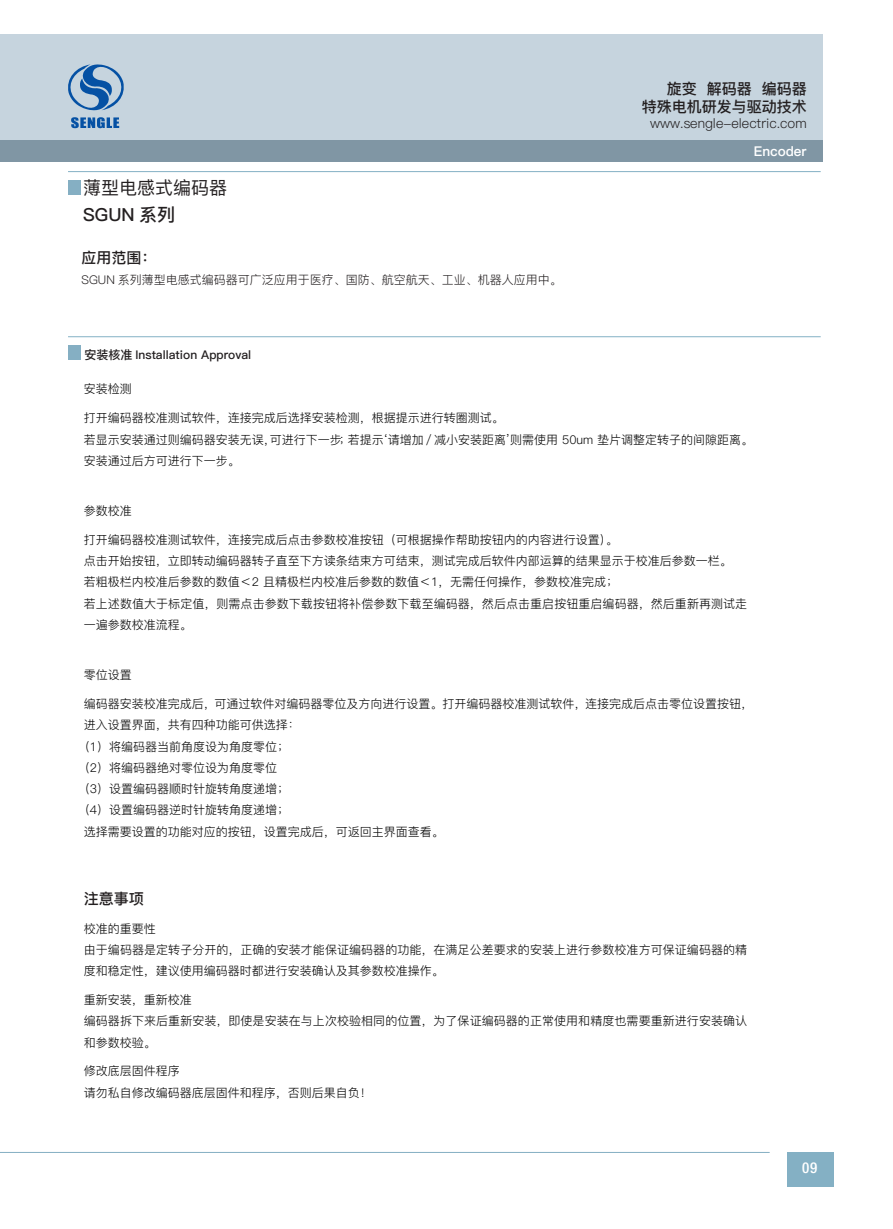
<style>
.page{position:relative;width:893px;height:1229px;background:#fff}
.page>*{position:absolute;margin:0;border:0;box-sizing:border-box;transform-origin:0 0}
.t1{font:18px "Ping Fang SC Medium";color:#231f20}
.t2{font:18px "Ping Fang SC Bold";color:#231f20}
.t3{font:15px/18px "Ping Fang SC Bold";color:#231f20;text-align:right}
.t4{font:500 condensed 15px "Helvetica Neue LT Pro";color:#fff}
.t5{font:13.5px "Ping Fang SC Regular";color:#231f20}
.t6{font:13.5px "Ping Fang SC Heavy";color:#fff}
.t7{font:12px/21.3px "Ping Fang SC Regular";color:#030303}
.t8{font:12px "Ping Fang SC Regular";color:#231f20}
.t9{font:12px "Ping Fang SC Bold";color:#231f20}
</style>
<div class="page">
<hr style="left:0;top:1152px;width:770px;height:1px;background:#85afc3">
<div style="left:787px;top:1152px;width:46px;height:34px;background:#84b0c4"></div>
<div style="left:0;top:34px;width:823px;height:106px;background:#c6d4de"></div>
<div style="left:0;top:140px;width:823px;height:22px;background:#8096a4"></div>
<svg style="left:68px;top:64px;width:56px;height:47px"></svg>
<svg style="left:71px;top:117px;width:48px;height:11px"></svg>
<hr style="left:68px;top:171px;width:753px;height:1px;background:#84b1c5">
<div style="left:68px;top:180px;width:13px;height:15px;background:#85afc3"></div>
<hr style="left:68px;top:336px;width:753px;height:1px;background:#84b1c5">
<div style="left:68px;top:345px;width:13px;height:15px;background:#85afc3"></div>
<p class="t3" style="left:642px;top:80px;width:166px">旋变 解码器 编码器<br>特殊电机研发与驱动技术</p>
<p class="t5" style="left:650px;top:115px;width:158px">www.sengle-electric.com</p>
<h1 class="t1" style="left:83px;top:177px;width:145px">薄型电感式编码器</h1>
<h1 class="t2" style="left:83px;top:204px;width:93px">SGUN 系列</h1>
<p class="t3" style="left:82px;top:249px;width:76px">应用范围：</p>
<p class="t8" style="left:82px;top:273px;width:482px">SGUN 系列薄型电感式编码器可广泛应用于医疗、国防、航空航天、工业、机器人应用中。</p>
<p class="t9" style="left:84px;top:348px;width:168px">安装核准 Installation Approval</p>
<p class="t6" style="left:754px;top:143px;width:55px">Encoder</p>
<p class="t7" style="left:84px;top:379px;width:50px">安装检测</p>
<p class="t7" style="left:84px;top:407px;width:671px">打开编码器校准测试软件，连接完成后选择安装检测，根据提示进行转圈测试。<br>若显示安装通过则编码器安装无误，可进行下一步；若提示‘请增加 / 减小安装距离’则需使用 50um 垫片调整定转子的间隙距离。安装通过后方可进行下一步。</p>
<p class="t7" style="left:84px;top:500px;width:50px">参数校准</p>
<p class="t7" style="left:84px;top:529px;width:665px">打开编码器校准测试软件，连接完成后点击参数校准按钮（可根据操作帮助按钮内的内容进行设置）。<br>点击开始按钮，立即转动编码器转子直至下方读条结束方可结束，测试完成后软件内部运算的结果显示于校准后参数一栏。<br>若粗极栏内校准后参数的数值＜2 且精极栏内校准后参数的数值＜1，无需任何操作，参数校准完成；<br>若上述数值大于标定值，则需点击参数下载按钮将补偿参数下载至编码器，然后点击重启按钮重启编码器，然后重新再测试走一遍参数校准流程。</p>
<p class="t7" style="left:84px;top:664px;width:50px">零位设置</p>
<p class="t7" style="left:84px;top:693px;width:671px">编码器安装校准完成后，可通过软件对编码器零位及方向进行设置。打开编码器校准测试软件，连接完成后点击零位设置按钮，</p>
<p class="t7" style="left:84px;top:714px;width:218px">进入设置界面，共有四种功能可供选择：</p>
<p class="t7" style="left:78px;top:736px;width:213px">（1）将编码器当前角度设为角度零位；</p>
<p class="t7" style="left:78px;top:757px;width:201px">（2）将编码器绝对零位设为角度零位</p>
<p class="t7" style="left:78px;top:778px;width:213px">（3）设置编码器顺时针旋转角度递增；</p>
<p class="t7" style="left:78px;top:799px;width:213px">（4）设置编码器逆时针旋转角度递增；</p>
<p class="t7" style="left:84px;top:821px;width:361px">选择需要设置的功能对应的按钮，设置完成后，可返回主界面查看。</p>
<p class="t3" style="left:84px;top:890px;width:62px">注意事项</p>
<p class="t7" style="left:84px;top:918px;width:665px">校准的重要性<br>由于编码器是定转子分开的，正确的安装才能保证编码器的功能，在满足公差要求的安装上进行参数校准方可保证编码器的精度和稳定性，建议使用编码器时都进行安装确认及其参数校准操作。</p>
<p class="t7" style="left:84px;top:989px;width:665px">重新安装，重新校准<br>编码器拆下来后重新安装，即使是安装在与上次校验相同的位置，为了保证编码器的正常使用和精度也需要重新进行安装确认和参数校验。</p>
<p class="t7" style="left:84px;top:1060px;width:290px">修改底层固件程序<br>请勿私自修改编码器底层固件和程序，否则后果自负！</p>
<p class="t4" style="left:802px;top:1159px;width:17px">09</p>
</div>
